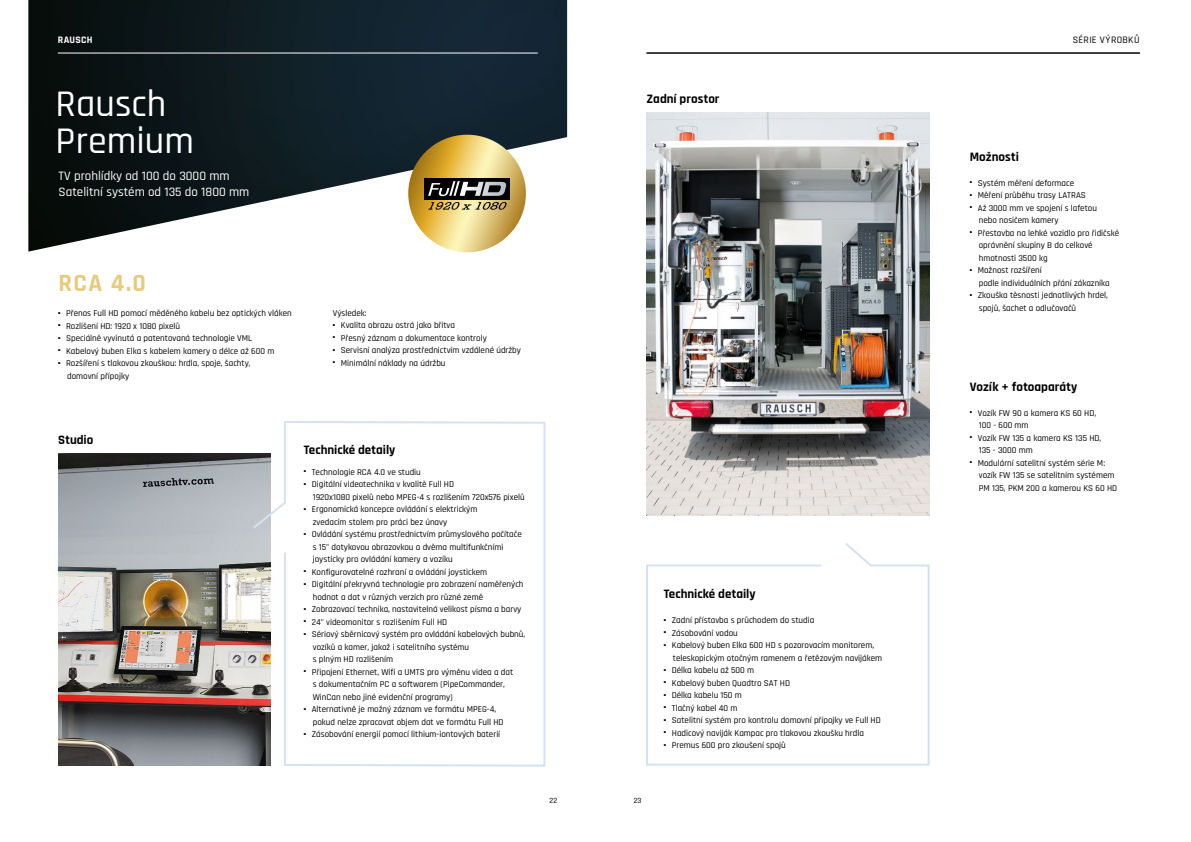
<style>
.page{position:relative;width:1191px;height:842px;background:#fff}
.page>*{position:absolute;margin:0;border:0;box-sizing:border-box;transform-origin:0 0}
.t1{font:500 38px/37.5px "Rajdhani";color:#fff}
.t2{font:700 25px "Rajdhani";color:#e7cb7c}
.t3{font:700 13px "Rajdhani";color:#000}
.t4{font:500 13px/16px "Rajdhani";color:#fff}
.t5{font:500 10px "Rajdhani";letter-spacing:.03em;color:#000}
.t6{font:700 10px "Rajdhani";letter-spacing:.03em;color:#fff}
.t7{font:500 9px/12.5px "Rajdhani";color:#000}
.t8{font:500 8px "Rajdhani";color:#000}
</style>
<div class="page">
<img style="left:28px;top:0;width:539px;height:252px">
<hr style="left:58px;top:53px;width:480px;height:1px;background:#fff">
<img style="left:646px;top:113px;width:283px;height:403px">
<svg style="left:646px;top:543px;width:284px;height:223px"></svg>
<img style="left:59px;top:453px;width:192px;height:313px">
<svg style="left:251px;top:421px;width:295px;height:346px"></svg>
<svg style="left:408px;top:135px;width:118px;height:117px;background:#dbbc64"></svg>
<div style="left:424px;top:178px;width:86px;height:21px;background:#000"></div>
<img style="left:428px;top:181px;width:79px;height:15px">
<svg style="left:428px;top:202px;width:79px;height:8px"></svg>
<hr style="left:646px;top:53px;width:494px;height:1px;background:#000">
<p class="t6" style="left:58px;top:34px;width:36px">RAUSCH</p>
<h1 class="t1" style="left:56px;top:86px;width:140px">Rausch<br>Premium</h1>
<h3 class="t4" style="left:59px;top:168px;width:192px">TV prohlídky od 100 do 3000 mm<br>Satelitní systém od 135 do 1800 mm</h3>
<h3 class="t3" style="left:646px;top:91px;width:74px">Zadní prostor</h3>
<h2 class="t2" style="left:58px;top:267px;width:89px">RCA 4.0</h2>
<p class="t7" style="left:58px;top:307px;width:235px"><sup>■</sup> Přenos Full HD pomocí měděného kabelu bez optických vláken</p>
<p class="t7" style="left:58px;top:320px;width:124px"><sup>■</sup> Rozlišení HD: 1920 x 1080 pixelů</p>
<p class="t7" style="left:58px;top:332px;width:195px"><sup>■</sup> Speciálně vyvinutá a patentovaná technologie VML</p>
<p class="t7" style="left:58px;top:345px;width:218px"><sup>■</sup> Kabelový buben Elka s kabelem kamery o délce až 600 m</p>
<p class="t7" style="left:67px;top:357px;width:185px;text-indent:-9px"><sup>■</sup> Rozšíření s tlakovou zkouškou: hrdla, spoje, šachty, domovní přípojky</p>
<p class="t7" style="left:333px;top:307px;width:35px">Výsledek:</p>
<p class="t7" style="left:333px;top:320px;width:124px"><sup>■</sup> Kvalita obrazu ostrá jako břitva</p>
<p class="t7" style="left:333px;top:332px;width:155px"><sup>■</sup> Přesný záznam a dokumentace kontroly</p>
<p class="t7" style="left:333px;top:345px;width:190px"><sup>■</sup> Servisní analýza prostřednictvím vzdálené údržby</p>
<p class="t7" style="left:333px;top:357px;width:114px"><sup>■</sup> Minimální náklady na údržbu</p>
<h3 class="t3" style="left:58px;top:432px;width:37px">Studio</h3>
<h3 class="t3" style="left:304px;top:442px;width:93px">Technické detaily</h3>
<p class="t7" style="left:304px;top:466px;width:119px"><sup>■</sup> Technologie RCA 4.0 ve studiu</p>
<p class="t7" style="left:313px;top:478px;width:213px;text-indent:-9px"><sup>■</sup> Digitální videotechnika v kvalitě Full HD<br>1920x1080 pixelů nebo MPEG-4 s rozlišením 720x576 pixelů</p>
<p class="t7" style="left:313px;top:503px;width:166px;text-indent:-9px"><sup>■</sup> Ergonomická koncepce ovládání s elektrickým zvedacím stolem pro práci bez únavy</p>
<p class="t7" style="left:313px;top:528px;width:211px;text-indent:-9px"><sup>■</sup> Ovládání systému prostřednictvím průmyslového počítače s 15" dotykovou obrazovkou a dvěma multifunkčními joysticky pro ovládání kamery a vozíku</p>
<p class="t7" style="left:304px;top:566px;width:185px"><sup>■</sup> Konfigurovatelné rozhraní a ovládání joystickem</p>
<p class="t7" style="left:313px;top:578px;width:212px;text-indent:-9px"><sup>■</sup> Digitální překryvná technologie pro zobrazení naměřených hodnot a dat v různých verzích pro různé země</p>
<p class="t7" style="left:304px;top:603px;width:219px"><sup>■</sup> Zobrazovací technika, nastavitelná velikost písma a barvy</p>
<p class="t7" style="left:304px;top:616px;width:145px"><sup>■</sup> 24" videomonitor s rozlišením Full HD</p>
<p class="t7" style="left:313px;top:628px;width:214px;text-indent:-9px"><sup>■</sup> Sériový sběrnicový systém pro ovládání kabelových bubnů, vozíků a kamer, jakož i satelitního systému<br>s plným HD rozlišením</p>
<p class="t7" style="left:313px;top:666px;width:202px;text-indent:-9px"><sup>■</sup> Připojení Ethernet, Wifi a UMTS pro výměnu videa a dat s dokumentačním PC a softwarem (PipeCommander,<br>WinCan nebo jiné evidenční programy)</p>
<p class="t7" style="left:313px;top:703px;width:192px;text-indent:-9px"><sup>■</sup> Alternativně je možný záznam ve formátu MPEG-4, pokud nelze zpracovat objem dat ve formátu Full HD</p>
<p class="t7" style="left:304px;top:728px;width:198px"><sup>■</sup> Zásobování energií pomocí lithium-iontových baterií</p>
<p class="t8" style="left:549px;top:796px;width:9px">22</p>
<p class="t8" style="left:634px;top:796px;width:9px">23</p>
<h3 class="t3" style="left:664px;top:586px;width:93px">Technické detaily</h3>
<p class="t7" style="left:664px;top:614px;width:152px"><sup>■</sup> Zadní přístavba s průchodem do studia</p>
<p class="t7" style="left:664px;top:627px;width:75px"><sup>■</sup> Zásobování vodou</p>
<p class="t7" style="left:673px;top:639px;width:211px;text-indent:-9px"><sup>■</sup> Kabelový buben Elka 600 HD s pozorovacím monitorem, teleskopickým otočným ramenem a řetězovým navijákem</p>
<p class="t7" style="left:664px;top:664px;width:92px"><sup>■</sup> Délka kabelu až 500 m</p>
<p class="t7" style="left:664px;top:677px;width:128px"><sup>■</sup> Kabelový buben Quadtro SAT HD</p>
<p class="t7" style="left:664px;top:689px;width:79px"><sup>■</sup> Délka kabelu 150 m</p>
<p class="t7" style="left:664px;top:702px;width:75px"><sup>■</sup> Tlačný kabel 40 m</p>
<p class="t7" style="left:664px;top:714px;width:218px"><sup>■</sup> Satelitní systém pro kontrolu domovní přípojky ve Full HD</p>
<p class="t7" style="left:664px;top:727px;width:201px"><sup>■</sup> Hadicový naviják Kampac pro tlakovou zkoušku hrdla</p>
<p class="t7" style="left:664px;top:739px;width:123px"><sup>■</sup> Premus 600 pro zkoušení spojů</p>
<p class="t5" style="left:1072px;top:34px;width:68px">SÉRIE VÝROBKŮ</p>
<h3 class="t3" style="left:969px;top:149px;width:51px">Možnosti</h3>
<p class="t7" style="left:969px;top:177px;width:106px"><sup>■</sup> Systém měření deformace</p>
<p class="t7" style="left:969px;top:189px;width:118px"><sup>■</sup> Měření průběhu trasy LATRAS</p>
<p class="t7" style="left:978px;top:202px;width:120px;text-indent:-9px"><sup>■</sup> Až 3000 mm ve spojení s lafetou nebo nosičem kamery</p>
<p class="t7" style="left:978px;top:227px;width:142px;text-indent:-9px"><sup>■</sup> Přestavba na lehké vozidlo pro řidičské oprávnění skupiny B do celkové hmotnosti 3500 kg</p>
<p class="t7" style="left:978px;top:264px;width:132px;text-indent:-9px"><sup>■</sup> Možnost rozšíření<br>podle individuálních přání zákazníka</p>
<p class="t7" style="left:978px;top:289px;width:131px;text-indent:-9px"><sup>■</sup> Zkouška těsnosti jednotlivých hrdel, spojů, šachet a odlučovačů</p>
<h3 class="t3" style="left:969px;top:378px;width:109px">Vozík + fotoaparáty</h3>
<p class="t7" style="left:978px;top:407px;width:119px;text-indent:-9px"><sup>■</sup> Vozík FW 90 a kamera KS 60 HD,<br>100 - 600 mm</p>
<p class="t7" style="left:978px;top:432px;width:124px;text-indent:-9px"><sup>■</sup> Vozík FW 135 a kamera KS 135 HD,<br>135 - 3000 mm</p>
<p class="t7" style="left:978px;top:457px;width:140px;text-indent:-9px"><sup>■</sup> Modulární satelitní systém série M: vozík FW 135 se satelitním systémem<br>PM 135, PKM 200 a kamerou KS 60 HD</p>
</div>
